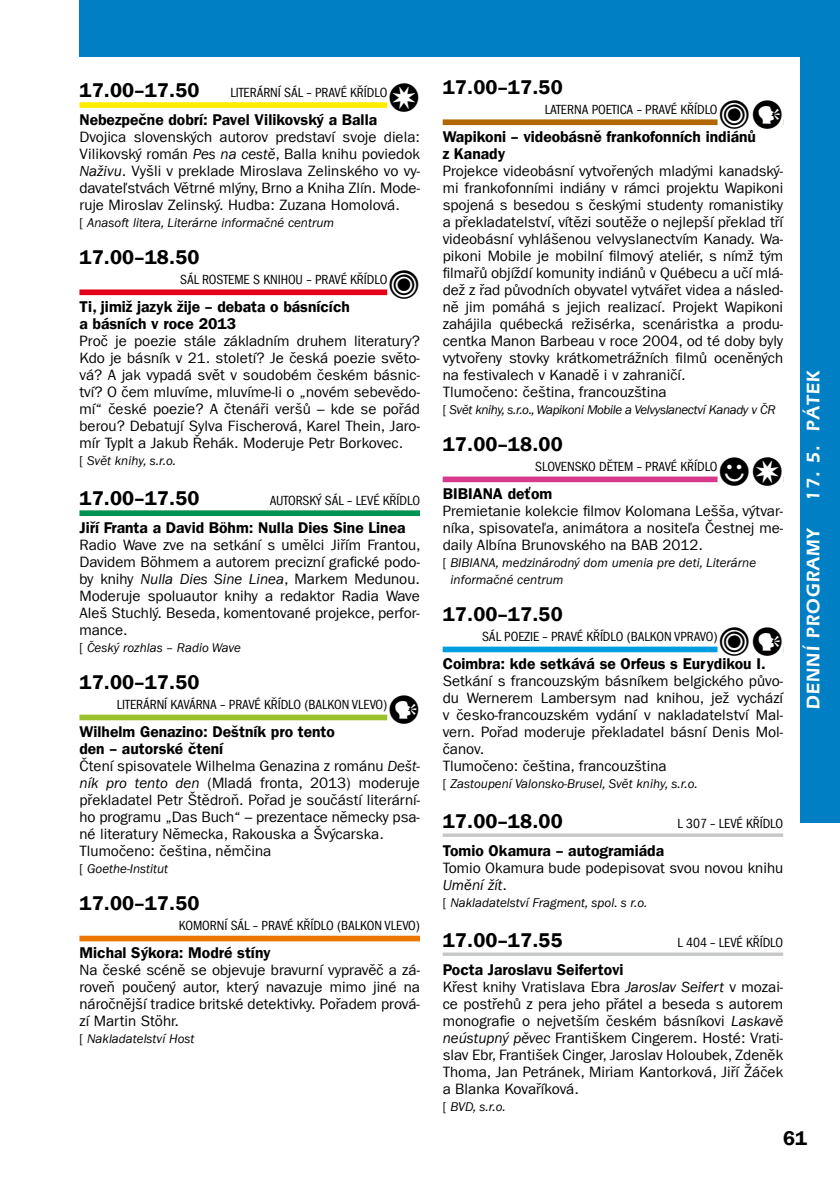
<style>
.page{position:relative;width:840px;height:1191px;background:#fff}
.page>*{position:absolute;margin:0;border:0;box-sizing:border-box;transform-origin:0 0}
.t1{font:20px "Franklin Gothic LT Com Dm";letter-spacing:.01em;color:#000}
.t2{font:600 19px "Eras IT Cby BTCE";letter-spacing:.06em;color:#fff}
.t3{font:15.6px/17px "Franklin Gothic LT Com Dm";color:#000}
.t4{font:15px/17px "Franklin Gothic LT Com";color:#000;text-align:justify}
.t5{font:condensed 13.6px "Franklin Gothic LT Com";letter-spacing:-.005em;color:#000}
.t6{font:italic 13px/17px "Franklin Gothic LT Com";color:#000}
.t7{font:italic 13px "Franklin Gothic LT Com";letter-spacing:-.03em;color:#000}
.s1{font-family:"PIKTO";font-stretch:normal;font-size:20px}
.s2{font-style:italic}
.s3{font-style:normal}
</style>
<div class="page">
<div style="left:799px;top:0;width:40px;height:822px;background:#007fc5"></div>
<div style="left:79px;top:0;width:760px;height:57px;background:#007fc5"></div>
<div style="left:79px;top:102px;width:341px;height:6px;background:#ffed00"></div>
<div style="left:387px;top:100px;width:33px;height:10px;background:#fff"></div>
<div style="left:79px;top:289px;width:341px;height:6px;background:#e2001a"></div>
<div style="left:387px;top:287px;width:33px;height:10px;background:#fff"></div>
<div style="left:79px;top:510px;width:341px;height:6px;background:#009252"></div>
<div style="left:79px;top:714px;width:341px;height:6px;background:#9cc22b"></div>
<div style="left:387px;top:712px;width:33px;height:10px;background:#fff"></div>
<div style="left:79px;top:935px;width:341px;height:6px;background:#ed7703"></div>
<div style="left:442px;top:119px;width:340px;height:6px;background:#b26706"></div>
<div style="left:717px;top:117px;width:65px;height:10px;background:#fff"></div>
<div style="left:442px;top:476px;width:340px;height:6px;background:#d83a8b"></div>
<div style="left:717px;top:474px;width:65px;height:10px;background:#fff"></div>
<div style="left:442px;top:646px;width:340px;height:6px;background:#009ee0"></div>
<div style="left:717px;top:644px;width:65px;height:10px;background:#fff"></div>
<svg style="left:442px;top:833px;width:340px;height:4px"></svg>
<svg style="left:442px;top:952px;width:340px;height:4px"></svg>
<h1 class="t1" style="left:79px;top:78px;width:122px">17.00–17.50</h1>
<p class="t5" style="left:230px;top:84px;width:191px">LITERÁRNÍ SÁL – PRAVÉ KŘÍDLO<span class="s1">1</span></p>
<p class="t3" style="left:79px;top:111px;width:299px">Nebezpečne dobrí: Pavel Vilikovský a Balla</p>
<p class="t4" style="left:79px;top:128px;width:342px">Dvojica slovenských autorov predstaví svoje diela:<br>Vilikovský román <span class="s2">Pes na cestě</span>, Balla knihu poviedok <span class="s2">Naživu</span>. Vyšli v preklade Miroslava Zelinského vo vy&shy;davateľstvách Větrné mlýny, Brno a Kniha Zlín. Mode&shy;ruje Miroslav Zelinský. Hudba: Zuzana Homolová.</p>
<p class="t6" style="left:79px;top:214px;width:256px"><span class="s3">[</span> Anasoft litera, Literárne informačné centrum</p>
<h1 class="t1" style="left:79px;top:245px;width:122px">17.00–18.50</h1>
<p class="t5" style="left:180px;top:272px;width:241px">SÁL ROSTEME S KN IHO U – PRAVÉ KŘÍDLO<span class="s1">5</span></p>
<p class="t3" style="left:79px;top:298px;width:272px">Ti, jimiž jazyk žije – debata o básnících a básních v roce 2013</p>
<p class="t4" style="left:79px;top:332px;width:342px">Proč je poezie stále základním druhem literatury?<br>Kdo je básník v 21. století? Je česká poezie světo&shy;vá? A jak vypadá svět v soudobém českém básnic&shy;tví? O čem mluvíme, mluvíme-li o „novém sebevědo&shy;mí“ české poezie? A čtenáři veršů – kde se pořád berou? Debatují Sylva Fischerová, Karel Thein, Jaro&shy;mír Typlt a Jakub Řehák. Moderuje Petr Borkovec.</p>
<p class="t6" style="left:79px;top:452px;width:98px"><span class="s3">[</span> Svět knihy, s.r.o.</p>
<h1 class="t1" style="left:79px;top:486px;width:122px">17.00–17.50</h1>
<p class="t5" style="left:270px;top:492px;width:152px">AUTORSKÝ SÁL – LEVÉ KŘÍDLO</p>
<p class="t3" style="left:79px;top:519px;width:327px">Jiří Franta a David Böhm: Nulla Dies Sine Linea</p>
<p class="t4" style="left:79px;top:536px;width:342px">Radio Wave zve na setkání s umělci Jiřím Frantou, Davidem Böhmem a autorem precizní grafické podo&shy;by knihy <span class="s2">Nulla Dies Sine Linea</span>, Markem Medunou.<br>Moderuje spoluautor knihy a redaktor Radia Wave Aleš Stuchlý. Beseda, komentované projekce, perfor&shy;mance.</p>
<p class="t6" style="left:79px;top:639px;width:163px"><span class="s3">[</span> Český rozhlas – Radio Wave</p>
<h1 class="t1" style="left:79px;top:670px;width:122px">17.00–17.50</h1>
<p class="t5" style="left:117px;top:697px;width:87px">LITERÁRNÍ KAVÁRNA</p>
<p class="t5" style="left:220px;top:697px;width:201px">– PRAVÉ KŘÍDLO (BALKON VLEVO)<span class="s1">3</span></p>
<p class="t3" style="left:79px;top:723px;width:257px">Wilhelm Genazino: Deštník pro tento den – autorské čtení</p>
<p class="t4" style="left:79px;top:757px;width:342px;text-align:left">Čtení spisovatele Wilhelma Genazina z románu <span class="s2">Dešt&shy;ník pro tento den</span> (Mladá fronta, 2013) moderuje překladatel Petr Štědroň. Pořad je součástí literární&shy;ho programu „Das Buch“ – prezentace německy psa&shy;né literatury Německa, Rakouska a Švýcarska.<br>Tlumočeno: čeština, němčina</p>
<p class="t6" style="left:79px;top:860px;width:90px"><span class="s3">[</span> Goethe-Institut</p>
<h1 class="t1" style="left:79px;top:891px;width:122px">17.00–17.50</h1>
<p class="t5" style="left:179px;top:918px;width:31px">KOMORNÍ</p>
<p class="t5" style="left:230px;top:918px;width:191px">SÁL – PRAVÉ KŘÍDLO (BALKON VLEVO)</p>
<p class="t3" style="left:79px;top:944px;width:192px">Michal Sýkora: Modré stíny</p>
<p class="t4" style="left:79px;top:961px;width:342px">Na české scéně se objevuje bravurní vypravěč a zá&shy;roveň poučený autor, který navazuje mimo jiné na náročnější tradice britské detektivky. Pořadem prová&shy;zí Martin Stöhr.</p>
<p class="t6" style="left:79px;top:1030px;width:116px"><span class="s3">[</span> Nakladatelství Host</p>
<h1 class="t1" style="left:442px;top:75px;width:122px">17.00–17.50</h1>
<p class="t5" style="left:544px;top:102px;width:31px">LATERNA</p>
<p class="t5" style="left:591px;top:102px;width:193px">POETICA – PRAVÉ KŘÍDLO<span class="s1">53</span></p>
<p class="t3" style="left:442px;top:128px;width:315px">Wapikoni – videobásně frankofonních indiánů z Kanady</p>
<p class="t4" style="left:442px;top:162px;width:342px;text-align:left">Projekce videobásní vytvořených mladými kanadský&shy;mi frankofonními indiány v rámci projektu Wapikoni spojená s besedou s českými studenty romanistiky a překladatelství, vítězi soutěže o nejlepší překlad tří videobásní vyhlášenou velvyslanectvím Kanady. Wa&shy;pikoni Mobile je mobilní filmový ateliér, s nímž tým filmařů objíždí komunity indiánů v Québecu a učí mlá&shy;dež z řad původních obyvatel vytvářet videa a násled&shy;ně jim pomáhá s jejich realizací. Projekt Wapikoni zahájila québecká režisérka, scenáristka a produ&shy;centka Manon Barbeau v roce 2004, od té doby byly vytvořeny stovky krátkometrážních filmů oceněných na festivalech v Kanadě i v zahraničí.<br>Tlumočeno: čeština, francouzština</p>
<p class="t7" style="left:442px;top:402px;width:334px"><span class="s3">[</span> Svět knihy, s.r.o., Wapikoni Mobile a Velvyslanectví Kanady v ČR</p>
<h1 class="t1" style="left:442px;top:432px;width:122px">17.00–18.00</h1>
<p class="t5" style="left:535px;top:459px;width:249px">SLOVENSKO DĚTEM – PRAVÉ KŘÍDLO<span class="s1">21</span></p>
<p class="t3" style="left:442px;top:485px;width:111px">BIBIANA deťom</p>
<p class="t4" style="left:442px;top:502px;width:342px">Premietanie kolekcie filmov Kolomana Lešša, výtvar&shy;níka, spisovateľa, animátora a nositeľa Čestnej me&shy;daily Albína Brunovského na BAB 2012.</p>
<p class="t6" style="left:450px;top:554px;width:307px;text-indent:-8px"><span class="s3">[</span> BIBIANA, medzinárodný dom umenia pre deti, Literárne informačné centrum</p>
<h1 class="t1" style="left:442px;top:602px;width:122px">17.00–17.50</h1>
<p class="t5" style="left:482px;top:629px;width:302px">SÁL POEZIE – PRAVÉ KŘÍDLO (BALKON VPRAVO)<span class="s1">53</span></p>
<p class="t3" style="left:442px;top:655px;width:324px">Coimbra: kde setkává se Orfeus s Eurydikou I.</p>
<p class="t4" style="left:442px;top:672px;width:342px;text-align:left">Setkání s francouzským básníkem belgického půvo&shy;du Wernerem Lambersym nad knihou, jež vychází v česko-francouzském vydání v nakladatelství Mal&shy;vern. Pořad moderuje překladatel básní Denis Mol&shy;čanov.<br>Tlumočeno: čeština, francouzština</p>
<p class="t6" style="left:442px;top:775px;width:256px"><span class="s3">[</span> Zastoupení Valonsko-Brusel, Svět knihy, s.r.o.</p>
<h1 class="t1" style="left:442px;top:809px;width:122px">17.00–18.00</h1>
<p class="t5" style="left:677px;top:815px;width:107px">L 307 – LEVÉ KŘÍDLO</p>
<p class="t3" style="left:442px;top:842px;width:223px">Tomio Okamura – autogramiáda</p>
<p class="t4" style="left:442px;top:859px;width:342px">Tomio Okamura bude podepisovat svou novou knihu<br><span class="s2">Umění žít</span>.</p>
<p class="t6" style="left:442px;top:894px;width:206px"><span class="s3">[</span> Nakladatelství Fragment, spol. s r.o.</p>
<h1 class="t1" style="left:442px;top:928px;width:121px">17.00–17.55</h1>
<p class="t5" style="left:677px;top:934px;width:107px">L 404 – LEVÉ KŘÍDLO</p>
<p class="t3" style="left:442px;top:961px;width:182px">Pocta Jaroslavu Seifertovi</p>
<p class="t4" style="left:442px;top:978px;width:342px">Křest knihy Vratislava Ebra <span class="s2">Jaroslav Seifert</span> v mozai&shy;ce postřehů z pera jeho přátel a beseda s autorem monografie o nejvetším českém básníkovi <span class="s2">Laskavě neústupný pěvec</span> Františkem Cingerem. Hosté: Vrati&shy;slav Ebr, František Cinger, Jaroslav Holoubek, Zdeněk Thoma, Jan Petránek, Miriam Kantorková, Jiří Žáček a Blanka Kovaříková.</p>
<p class="t6" style="left:442px;top:1098px;width:65px"><span class="s3">[</span> BVD, s.r.o.</p>
<p class="t2" style="left:800px;top:501px;width:132px;rotate:-90deg">17. 5. PÁTEK</p>
<p class="t2" style="left:800px;top:709px;width:183px;rotate:-90deg">DENNÍ PROGRAMY</p>
<h1 class="t1" style="left:782px;top:1126px;width:25px">61</h1>
</div>
